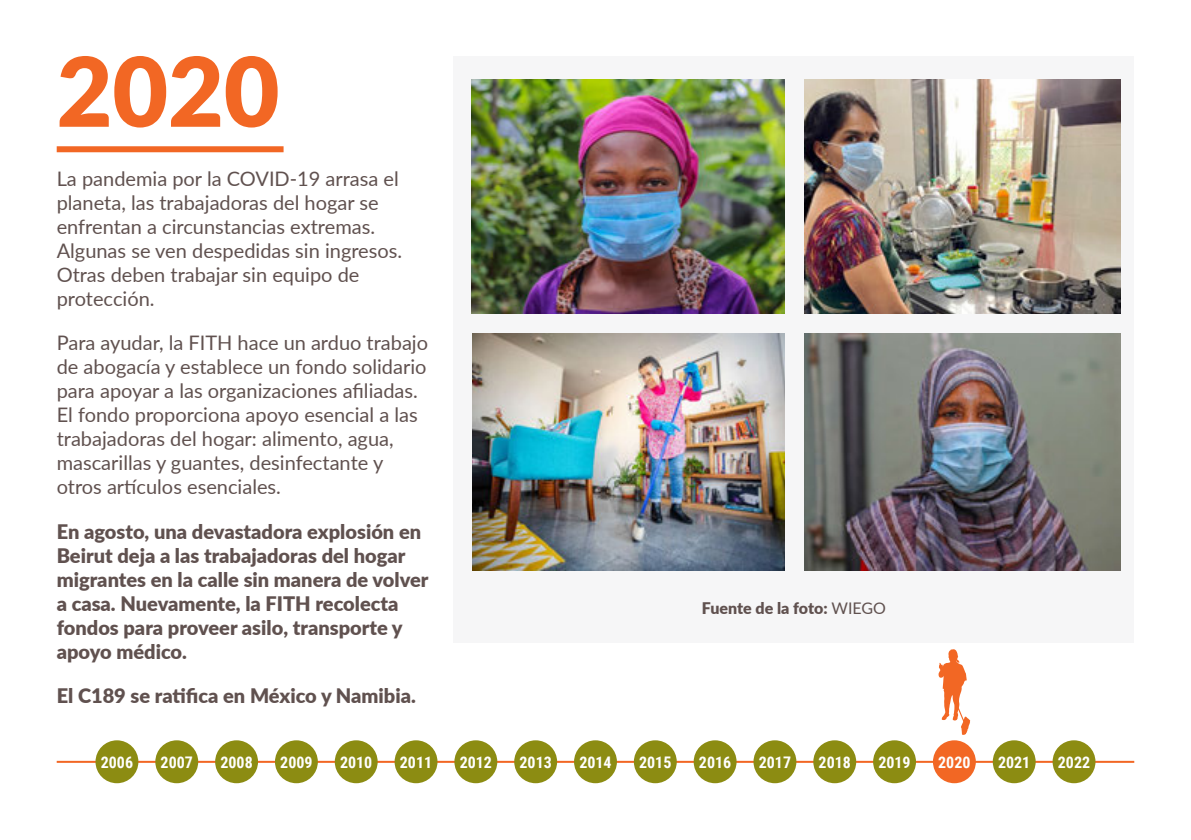
<style>
.page{position:relative;width:1191px;height:840px;background:#fff}
.page>*{position:absolute;margin:0;border:0;box-sizing:border-box;transform-origin:0 0}
.t1{font:900 96px "Lato";color:#f26724}
.t2{font:20px/24px "Lato";color:#60514f}
.t3{font:900 20px/24px "Lato";color:#60514f}
.t4{font:700 16px "Roboto Condensed";color:#fff}
.t5{font:900 16px "Lato";letter-spacing:-.005em;color:#60514f}
.s1{font-weight:400}
</style>
<div class="page">
<div style="left:454px;top:57px;width:680px;height:585px;background:#f6f6f7"></div>
<img style="left:804px;top:333px;width:316px;height:237px">
<img style="left:472px;top:79px;width:312px;height:234px">
<img style="left:472px;top:333px;width:312px;height:237px">
<img style="left:804px;top:79px;width:316px;height:234px">
<svg style="left:938px;top:649px;width:32px;height:85px"></svg>
<hr style="left:57px;top:760px;width:1077px;height:2px;background:#f26724">
<div style="left:933px;top:739px;width:42px;height:43px;background:#f26724;border-radius:50%"></div>
<div style="left:873px;top:739px;width:43px;height:43px;background:#8c8c12;border-radius:50%"></div>
<div style="left:813px;top:739px;width:43px;height:43px;background:#8c8c12;border-radius:50%"></div>
<div style="left:753px;top:739px;width:43px;height:43px;background:#8c8c12;border-radius:50%"></div>
<div style="left:693px;top:739px;width:43px;height:43px;background:#8c8c12;border-radius:50%"></div>
<div style="left:634px;top:739px;width:43px;height:43px;background:#8c8c12;border-radius:50%"></div>
<div style="left:574px;top:739px;width:43px;height:43px;background:#8c8c12;border-radius:50%"></div>
<div style="left:514px;top:739px;width:43px;height:43px;background:#8c8c12;border-radius:50%"></div>
<div style="left:454px;top:739px;width:43px;height:43px;background:#8c8c12;border-radius:50%"></div>
<div style="left:394px;top:739px;width:43px;height:43px;background:#8c8c12;border-radius:50%"></div>
<div style="left:335px;top:739px;width:43px;height:43px;background:#8c8c12;border-radius:50%"></div>
<div style="left:275px;top:739px;width:43px;height:43px;background:#8c8c12;border-radius:50%"></div>
<div style="left:215px;top:739px;width:43px;height:43px;background:#8c8c12;border-radius:50%"></div>
<div style="left:155px;top:739px;width:43px;height:43px;background:#8c8c12;border-radius:50%"></div>
<div style="left:992px;top:739px;width:43px;height:43px;background:#8c8c12;border-radius:50%"></div>
<div style="left:1052px;top:739px;width:43px;height:43px;background:#8c8c12;border-radius:50%"></div>
<div style="left:95px;top:739px;width:43px;height:43px;background:#8c8c12;border-radius:50%"></div>
<div style="left:57px;top:146px;width:226px;height:6px;background:#f26724"></div>
<h1 class="t1" style="left:57px;top:37px;width:224px">2020</h1>
<p class="t2" style="left:57px;top:166px;width:347px">La pandemia por la COVID-19 arrasa el planeta, las trabajadoras del hogar se enfrentan a circunstancias extremas.<br>Algunas se ven despedidas sin ingresos.<br>Otras deben trabajar sin equipo de protección.</p>
<p class="t2" style="left:57px;top:330px;width:373px">Para ayudar, la FITH hace un arduo trabajo de abogacía y establece un fondo solidario para apoyar a las organizaciones afiliadas.<br>El fondo proporciona apoyo esencial a las trabajadoras del hogar: alimento, agua, mascarillas y guantes, desinfectante y otros artículos esenciales.</p>
<p class="t3" style="left:57px;top:518px;width:373px">En agosto, una devastadora explosión en Beirut deja a las trabajadoras del hogar migrantes en la calle sin manera de volver a casa. Nuevamente, la FITH recolecta fondos para proveer asilo, transporte y apoyo médico.</p>
<p class="t3" style="left:57px;top:682px;width:361px">El C189 se ratifica en México y Namibia.</p>
<p class="t5" style="left:702px;top:598px;width:186px">Fuente de la foto: <span class="s1">WIEGO</span></p>
<p class="t4" style="left:101px;top:752px;width:34px">2006</p>
<p class="t4" style="left:161px;top:752px;width:34px">2007</p>
<p class="t4" style="left:220px;top:752px;width:34px">2008</p>
<p class="t4" style="left:280px;top:752px;width:34px">2009</p>
<p class="t4" style="left:340px;top:752px;width:34px">2010</p>
<p class="t4" style="left:400px;top:752px;width:34px">2011</p>
<p class="t4" style="left:460px;top:752px;width:34px">2012</p>
<p class="t4" style="left:519px;top:752px;width:34px">2013</p>
<p class="t4" style="left:579px;top:752px;width:34px">2014</p>
<p class="t4" style="left:639px;top:752px;width:34px">2015</p>
<p class="t4" style="left:699px;top:752px;width:34px">2016</p>
<p class="t4" style="left:759px;top:752px;width:34px">2017</p>
<p class="t4" style="left:818px;top:752px;width:34px">2018</p>
<p class="t4" style="left:878px;top:752px;width:34px">2019</p>
<p class="t4" style="left:938px;top:752px;width:34px">2020</p>
<p class="t4" style="left:998px;top:752px;width:34px">2021</p>
<p class="t4" style="left:1057px;top:752px;width:34px">2022</p>
</div>
